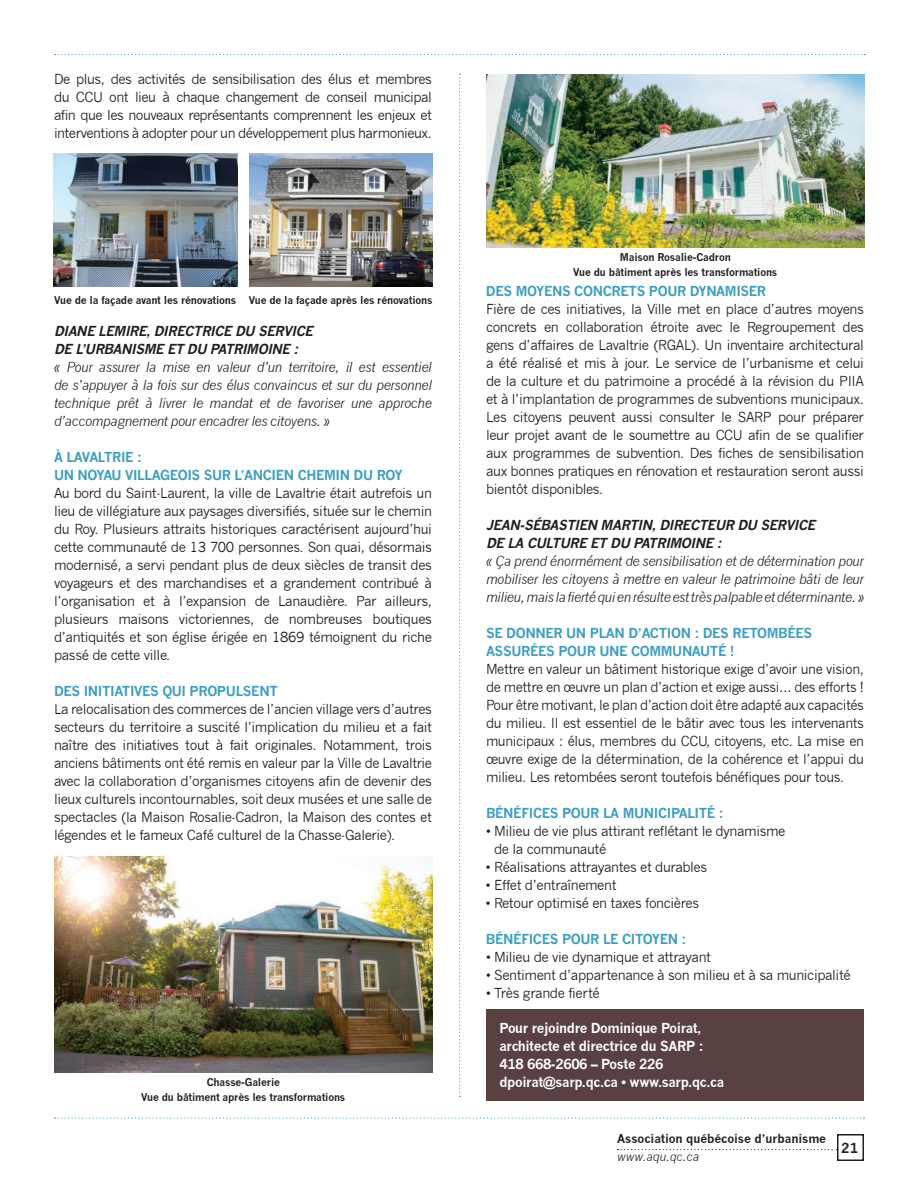
<style>
.page{position:relative;width:918px;height:1188px;background:#fff}
.page>*{position:absolute;margin:0;border:0;box-sizing:border-box;transform-origin:0 0}
.t1{font:13.5px/18px "News Gothic";letter-spacing:-.03em;color:#231f20;text-align:justify}
.t2{font:italic 13.5px/18px "News Gothic";letter-spacing:-.03em;color:#231f20;text-align:justify}
.t3{font:700 13.5px/18px "News Gothic";letter-spacing:-.03em;color:#3d9ec3}
.t4{font:italic 700 13.5px "News Gothic";color:#231f20}
.t5{font:700 13.5px/18px "News Gothic";letter-spacing:-.03em;color:#fff}
.t6{font:700 13.5px "News Gothic";color:#231f20}
.t7{font:700 12px "News Gothic";letter-spacing:-.01em;color:#231f20}
.t8{font:italic 12px "News Gothic";letter-spacing:-.01em;color:#231f20}
.t9{font:700 10.5px/15px "News Gothic";letter-spacing:-.02em;color:#231f20;text-align:center}
</style>
<div class="page">
<div style="left:837px;top:1134px;width:27px;height:27px;border:2px solid #231f20"></div>
<svg style="left:618px;top:1149px;width:219px;height:1px"></svg>
<svg style="left:55px;top:1118px;width:809px;height:1px"></svg>
<svg style="left:55px;top:54px;width:810px;height:1px"></svg>
<svg style="left:459px;top:74px;width:2px;height:1023px"></svg>
<img style="left:54px;top:153px;width:183px;height:134px">
<img style="left:249px;top:153px;width:184px;height:134px">
<img style="left:486px;top:75px;width:379px;height:173px">
<img style="left:54px;top:856px;width:379px;height:216px">
<div style="left:486px;top:1009px;width:378px;height:91px;background:#5a4141"></div>
<p class="t1" style="left:54px;top:70px;width:380px">De plus, des activités de sensibilisation des élus et membres du CCU ont lieu à chaque changement de conseil municipal afin que les nouveaux représentants comprennent les enjeux et interventions à adopter pour un développement plus harmonieux.</p>
<p class="t9" style="left:54px;top:292px;width:380px">Vue de la façade avant les rénovations Vue de la façade après les rénovations</p>
<p class="t4" style="left:54px;top:322px;width:19px">DIANE</p>
<p class="t4" style="left:98px;top:322px;width:17px">LEMIRE</p>
<p class="t4" style="left:146px;top:322px;width:17px">,DIRECTRICE</p>
<p class="t4" style="left:235px;top:322px;width:41px">DU SERVICE</p>
<p class="t4" style="left:54px;top:340px;width:41px">DE L’URBANISME</p>
<p class="t4" style="left:167px;top:340px;width:52px">ETDUPATRIMOINE</p>
<p class="t4" style="left:293px;top:340px;width:10px">:</p>
<p class="t2" style="left:54px;top:358px;width:379px">« Pour assurer la mise en valeur d’un territoire, il est essentiel de s’appuyer à la fois sur des élus convaincus et sur du personnel technique prêt à livrer le mandat et de favoriser une approche d’accompagnement pour encadrer les citoyens. »</p>
<p class="t3" style="left:54px;top:447px;width:350px">À LAVALTRIE :<br>UN NOYAU VILLAGEOIS SUR L’ANCIEN CHEMIN DU ROY</p>
<p class="t1" style="left:54px;top:484px;width:380px">Au bord du Saint-Laurent, la ville de Lavaltrie était autrefois un lieu de villégiature aux paysages diversifiés, située sur le chemin du Roy. Plusieurs attraits historiques caractérisent aujourd’hui cette communauté de 13 700 personnes. Son quai, désormais modernisé, a servi pendant plus de deux siècles de transit des voyageurs et des marchandises et a grandement contribué à l’organisation et à l’expansion de Lanaudière. Par ailleurs, plusieurs maisons victoriennes, de nombreuses boutiques d’antiquités et son église érigée en 1869 témoignent du riche passé de cette ville.</p>
<p class="t3" style="left:54px;top:681px;width:38px">Des initiatives</p>
<p class="t3" style="left:162px;top:681px;width:9px">qui</p>
<p class="t3" style="left:190px;top:681px;width:10px">propulsent</p>
<p class="t1" style="left:54px;top:700px;width:380px">La relocalisation des commerces de l’ancien village vers d’autres secteurs du territoire a suscité l’implication du milieu et a fait naître des initiatives tout à fait originales. Notamment, trois anciens bâtiments ont été remis en valeur par la Ville de Lavaltrie avec la collaboration d’organismes citoyens afin de devenir des lieux culturels incontournables, soit deux musées et une salle de spectacles (la Maison Rosalie-Cadron, la Maison des contes et légendes et le fameux Café culturel de la Chasse-Galerie).</p>
<p class="t9" style="left:141px;top:1075px;width:206px">Chasse-Galerie<br>Vue du bâtiment après les transformations</p>
<p class="t9" style="left:573px;top:250px;width:206px">Maison Rosalie-Cadron<br>Vue du bâtiment après les transformations</p>
<p class="t3" style="left:486px;top:282px;width:40px">Des moyens</p>
<p class="t3" style="left:574px;top:282px;width:10px">concrets</p>
<p class="t3" style="left:649px;top:282px;width:10px">pour</p>
<p class="t3" style="left:690px;top:282px;width:10px">dynamiser</p>
<p class="t1" style="left:486px;top:300px;width:380px">Fière de ces initiatives, la Ville met en place d’autres moyens concrets en collaboration étroite avec le Regroupement des gens d’affaires de Lavaltrie (RGAL). Un inventaire architectural a été réalisé et mis à jour. Le service de l’urbanisme et celui de la culture et du patrimoine a procédé à la révision du PIIA et à l’implantation de programmes de subventions municipaux.<br>Les citoyens peuvent aussi consulter le SARP pour préparer leur projet avant de le soumettre au CCU afin de se qualifier aux programmes de subvention. Des fiches de sensibilisation aux bonnes pratiques en rénovation et restauration seront aussi bientôt disponibles.</p>
<p class="t4" style="left:486px;top:517px;width:17px">JEAN</p>
<p class="t4" style="left:520px;top:517px;width:22px">-SÉBASTIEN</p>
<p class="t4" style="left:601px;top:517px;width:21px">MARTIN</p>
<p class="t4" style="left:652px;top:517px;width:17px">,DIRECTEUR</p>
<p class="t4" style="left:737px;top:517px;width:41px">DU SERVICE</p>
<p class="t4" style="left:486px;top:535px;width:51px">DELACULTURE</p>
<p class="t4" style="left:590px;top:535px;width:52px">ETDUPATRIMOINE</p>
<p class="t4" style="left:717px;top:535px;width:10px">:</p>
<p class="t2" style="left:486px;top:552px;width:380px">« Ça prend énormément de sensibilisation et de détermination pour mobiliser les citoyens à mettre en valeur le patrimoine bâti de leur milieu, mais la fierté qui en résulte est très palpable et déterminante.»</p>
<p class="t3" style="left:486px;top:624px;width:328px">SE DONNER UN PLAN D’ACTION : DES RETOMBÉES<br>ASSURÉES POUR UNE COMMUNAUTÉ !</p>
<p class="t1" style="left:486px;top:660px;width:380px">Mettre en valeur un bâtiment historique exige d’avoir une vision, de mettre en œuvre un plan d’action et exige aussi… des efforts !<br>Pour être motivant, le plan d’action doit être adapté aux capacités du milieu. Il est essentiel de le bâtir avec tous les intervenants municipaux : élus, membres du CCU, citoyens, etc. La mise en œuvre exige de la détermination, de la cohérence et l’appui du milieu. Les retombées seront toutefois bénéfiques pour tous.</p>
<p class="t3" style="left:486px;top:804px;width:18px">Bénéfices</p>
<p class="t3" style="left:562px;top:804px;width:10px">pour</p>
<p class="t3" style="left:603px;top:804px;width:28px">la municipalité</p>
<p class="t3" style="left:719px;top:804px;width:6px">:</p>
<p class="t1" style="left:494px;top:822px;width:293px;text-indent:-8px">• Milieu de vie plus attirant reflétant le dynamisme de la communauté</p>
<p class="t1" style="left:486px;top:858px;width:223px">• Réalisations attrayantes et durables</p>
<p class="t1" style="left:486px;top:876px;width:132px">• Effet d’entraînement</p>
<p class="t1" style="left:486px;top:894px;width:215px">• Retour optimisé en taxes foncières</p>
<p class="t3" style="left:486px;top:930px;width:18px">Bénéfices</p>
<p class="t3" style="left:562px;top:930px;width:10px">pour</p>
<p class="t3" style="left:603px;top:930px;width:28px">le citoyen</p>
<p class="t3" style="left:682px;top:930px;width:6px">:</p>
<p class="t1" style="left:486px;top:948px;width:227px">• Milieu de vie dynamique et attrayant</p>
<p class="t1" style="left:486px;top:966px;width:366px">• Sentiment d’appartenance à son milieu et à sa municipalité</p>
<p class="t1" style="left:486px;top:984px;width:115px">• Très grande fierté</p>
<p class="t5" style="left:500px;top:1019px;width:226px">Pour rejoindre Dominique Poirat, architecte et directrice du SARP :<br>418 668-2606 – Poste 226 dpoirat@sarp.qc.ca • www.sarp.qc.ca</p>
<p class="t7" style="left:617px;top:1131px;width:211px">Association québécoise d’urbanisme</p>
<p class="t8" style="left:617px;top:1150px;width:84px">www.aqu.qc.ca</p>
<p class="t6" style="left:841px;top:1139px;width:18px">21</p>
</div>
